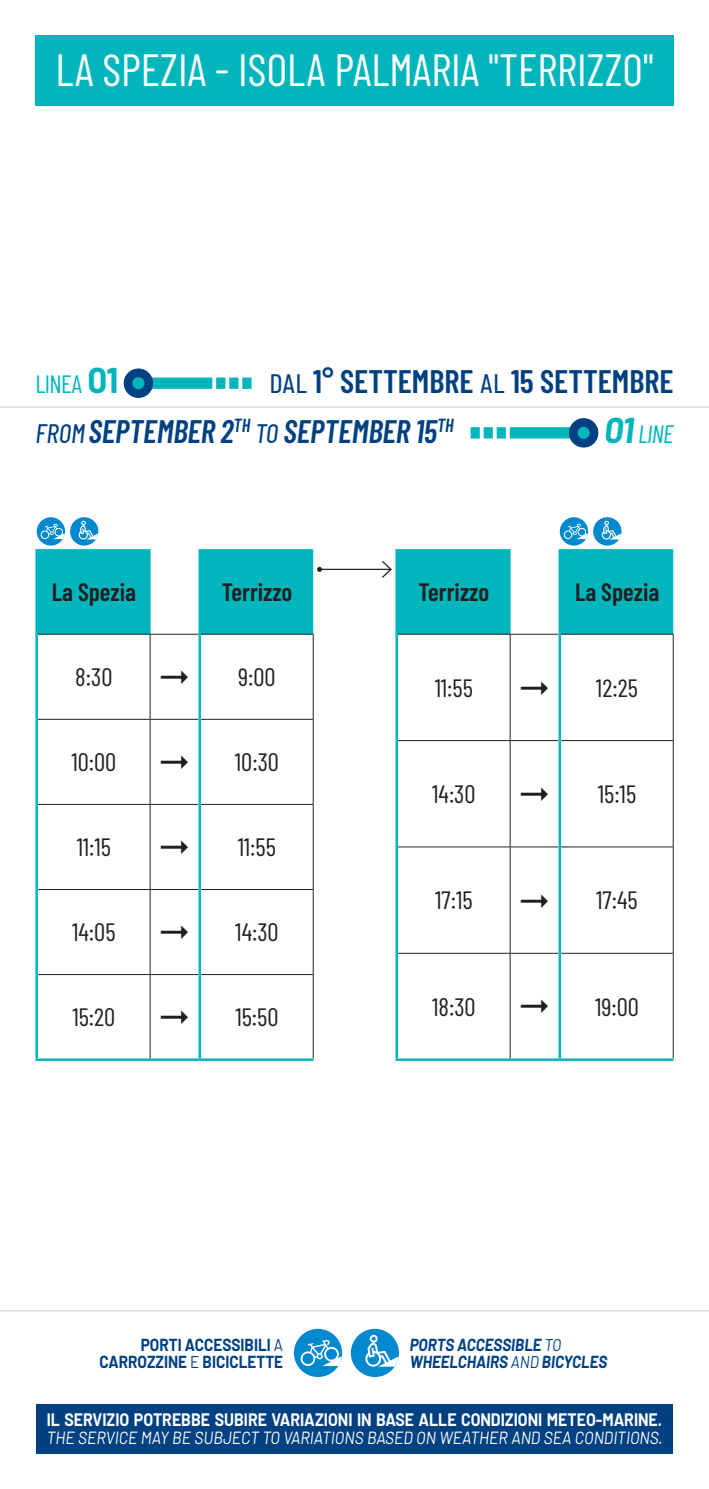
<style>
.page{position:relative;width:709px;height:1489px;background:#fff}
.page>*{position:absolute;margin:0;border:0;box-sizing:border-box;transform-origin:0 0}
.t1{font:45px "Barlow Condensed";color:#fff}
.t2{font:italic 600 32.5px "Barlow Condensed";color:#014081}
.t3{font:600 32.5px "Barlow Condensed";color:#014081}
.t4{font:25px "Barlow Condensed";color:#231f20}
.t5{font:600 25px "Barlow Condensed";color:#231f20}
.t6{font:25px "Barlow Condensed";letter-spacing:-.025em;color:#00b6bc}
.t7{font:italic 25px "Barlow Condensed";color:#00b6bc}
.t8{font:700 17.5px "Barlow";color:#fff;scale:.9 1}
.t9{font:italic 17.5px "Barlow";color:#fff;scale:.9 1}
.t10{font:italic 700 17px "Barlow";color:#014081;scale:.9 1}
.t11{font:700 17px "Barlow";color:#014081;scale:.9 1}
.s1{font-family:"Barlow";font-weight:700;font-size:35px}
.s2{font-weight:400}
.s3{font-family:"Barlow Condensed"}
</style>
<div class="page">
<div style="left:35px;top:35px;width:638px;height:71px;background:#00b6bc"></div>
<div style="left:36px;top:1403px;width:636px;height:50px;background:#014081"></div>
<div style="left:351px;top:1328px;width:48px;height:48px;background:#0089cf;border-radius:50%"></div>
<svg style="left:365px;top:1334px;width:34px;height:33px"></svg>
<div style="left:294px;top:1328px;width:48px;height:48px;background:#0089cf;border-radius:50%"></div>
<svg style="left:300px;top:1339px;width:42px;height:27px"></svg>
<hr style="left:0;top:1310px;width:709px;height:1px;background:#c7c8ca">
<hr style="left:0;top:406px;width:709px;height:1px;background:#c7c8ca">
<div style="left:138px;top:377px;width:74px;height:12px;background:#00b6bc"></div>
<svg style="left:123px;top:368px;width:39px;height:30px"></svg>
<div style="left:216px;top:377px;width:9px;height:12px;background:#00b6bc"></div>
<div style="left:229px;top:377px;width:9px;height:12px;background:#00b6bc"></div>
<div style="left:242px;top:377px;width:9px;height:12px;background:#00b6bc"></div>
<div style="left:510px;top:427px;width:73px;height:11px;background:#00b6bc"></div>
<svg style="left:560px;top:418px;width:39px;height:30px"></svg>
<div style="left:496px;top:427px;width:10px;height:11px;background:#00b6bc"></div>
<div style="left:483px;top:427px;width:10px;height:11px;background:#00b6bc"></div>
<div style="left:470px;top:427px;width:10px;height:11px;background:#00b6bc"></div>
<hr style="left:509px;top:634px;width:1px;height:106px;background:#231f20">
<hr style="left:672px;top:634px;width:1px;height:106px;background:#231f20">
<hr style="left:510px;top:740px;width:48px;height:1px;background:#231f20">
<hr style="left:509px;top:741px;width:1px;height:105px;background:#231f20">
<hr style="left:672px;top:741px;width:1px;height:105px;background:#231f20">
<hr style="left:510px;top:846px;width:48px;height:1px;background:#231f20">
<hr style="left:509px;top:847px;width:1px;height:105px;background:#231f20">
<hr style="left:672px;top:847px;width:1px;height:105px;background:#231f20">
<hr style="left:510px;top:952px;width:48px;height:1px;background:#231f20">
<hr style="left:509px;top:953px;width:1px;height:105px;background:#231f20">
<hr style="left:672px;top:953px;width:1px;height:105px;background:#231f20">
<hr style="left:398px;top:740px;width:112px;height:1px;background:#231f20">
<hr style="left:561px;top:740px;width:112px;height:1px;background:#231f20">
<hr style="left:398px;top:846px;width:112px;height:1px;background:#231f20">
<hr style="left:561px;top:846px;width:112px;height:1px;background:#231f20">
<hr style="left:398px;top:952px;width:112px;height:1px;background:#231f20">
<hr style="left:561px;top:952px;width:112px;height:1px;background:#231f20">
<hr style="left:395px;top:634px;width:3px;height:106px;background:#00b6bc">
<hr style="left:558px;top:634px;width:3px;height:106px;background:#00b6bc">
<hr style="left:395px;top:740px;width:3px;height:106px;background:#00b6bc">
<hr style="left:558px;top:740px;width:3px;height:106px;background:#00b6bc">
<hr style="left:395px;top:846px;width:3px;height:107px;background:#00b6bc">
<hr style="left:558px;top:846px;width:3px;height:107px;background:#00b6bc">
<hr style="left:395px;top:953px;width:3px;height:105px;background:#00b6bc">
<hr style="left:558px;top:953px;width:3px;height:105px;background:#00b6bc">
<hr style="left:395px;top:1058px;width:115px;height:2px;background:#00b6bc">
<hr style="left:510px;top:1058px;width:50px;height:2px;background:#00b6bc">
<hr style="left:560px;top:1058px;width:113px;height:2px;background:#00b6bc">
<div style="left:560px;top:517px;width:28px;height:28px;background:#0089cf;border-radius:50%"></div>
<svg style="left:563px;top:523px;width:25px;height:16px"></svg>
<div style="left:593px;top:517px;width:28px;height:28px;background:#0089cf;border-radius:50%"></div>
<svg style="left:601px;top:520px;width:20px;height:20px"></svg>
<hr style="left:150px;top:634px;width:1px;height:85px;background:#231f20">
<hr style="left:313px;top:634px;width:1px;height:85px;background:#231f20">
<hr style="left:150px;top:719px;width:48px;height:1px;background:#231f20">
<hr style="left:150px;top:719px;width:1px;height:85px;background:#231f20">
<hr style="left:313px;top:719px;width:1px;height:85px;background:#231f20">
<hr style="left:150px;top:804px;width:48px;height:1px;background:#231f20">
<hr style="left:150px;top:804px;width:1px;height:85px;background:#231f20">
<hr style="left:313px;top:804px;width:1px;height:85px;background:#231f20">
<hr style="left:150px;top:889px;width:48px;height:1px;background:#231f20">
<hr style="left:150px;top:889px;width:1px;height:85px;background:#231f20">
<hr style="left:313px;top:889px;width:1px;height:85px;background:#231f20">
<hr style="left:150px;top:974px;width:48px;height:1px;background:#231f20">
<hr style="left:150px;top:974px;width:1px;height:84px;background:#231f20">
<hr style="left:313px;top:974px;width:1px;height:84px;background:#231f20">
<hr style="left:201px;top:719px;width:112px;height:1px;background:#231f20">
<hr style="left:201px;top:804px;width:112px;height:1px;background:#231f20">
<hr style="left:201px;top:889px;width:112px;height:1px;background:#231f20">
<hr style="left:201px;top:974px;width:112px;height:1px;background:#231f20">
<hr style="left:38px;top:719px;width:112px;height:1px;background:#231f20">
<hr style="left:38px;top:804px;width:112px;height:1px;background:#231f20">
<hr style="left:38px;top:889px;width:112px;height:1px;background:#231f20">
<hr style="left:38px;top:974px;width:112px;height:1px;background:#231f20">
<hr style="left:35px;top:549px;width:3px;height:85px;background:#00b6bc">
<hr style="left:35px;top:634px;width:3px;height:85px;background:#00b6bc">
<hr style="left:35px;top:719px;width:3px;height:85px;background:#00b6bc">
<hr style="left:35px;top:804px;width:3px;height:85px;background:#00b6bc">
<hr style="left:35px;top:889px;width:3px;height:85px;background:#00b6bc">
<hr style="left:198px;top:634px;width:3px;height:85px;background:#00b6bc">
<hr style="left:198px;top:719px;width:3px;height:85px;background:#00b6bc">
<hr style="left:198px;top:804px;width:3px;height:85px;background:#00b6bc">
<hr style="left:198px;top:889px;width:3px;height:85px;background:#00b6bc">
<hr style="left:35px;top:974px;width:3px;height:84px;background:#00b6bc">
<hr style="left:198px;top:974px;width:3px;height:84px;background:#00b6bc">
<hr style="left:35px;top:1058px;width:115px;height:2px;background:#00b6bc">
<hr style="left:150px;top:1058px;width:50px;height:2px;background:#00b6bc">
<hr style="left:200px;top:1058px;width:113px;height:2px;background:#00b6bc">
<div style="left:37px;top:517px;width:28px;height:28px;background:#0089cf;border-radius:50%"></div>
<svg style="left:40px;top:523px;width:25px;height:16px"></svg>
<div style="left:70px;top:517px;width:28px;height:28px;background:#0089cf;border-radius:50%"></div>
<svg style="left:78px;top:520px;width:20px;height:20px"></svg>
<hr style="left:319px;top:568px;width:72px;height:2px;background:#231f20">
<svg style="left:38px;top:549px;width:284px;height:85px"></svg>
<svg style="left:380px;top:549px;width:293px;height:85px"></svg>
<p class="t1" style="left:55px;top:38px;width:599px">LA SPEZIA - ISOLA PALMARIA "TERRIZZO"</p>
<p class="t6" style="left:35px;top:366px;width:85px">LINEA <span class="s1">01</span></p>
<p class="t3" style="left:269px;top:358px;width:405px"><span class="s2">dal</span> 1° SETTEMBRE <span class="s2">al</span> 15 SETTEMBRE</p>
<p class="t2" style="left:35px;top:407px;width:420px"><span class="s2">from</span>SEPTEMBER 2<sup>TH</sup> <span class="s2">to</span> SEPTEMBER 15<sup>TH</sup></p>
<p class="t7" style="left:604px;top:415px;width:71px"><span class="s1">01</span> LINE</p>
<p class="t5" style="left:52px;top:574px;width:86px">La Spezia</p>
<p class="t5" style="left:222px;top:574px;width:72px">Terrizzo</p>
<p class="t4" style="left:75px;top:659px;width:39px">8:30</p>
<p class="t4" style="left:238px;top:659px;width:39px">9:00</p>
<p class="t4" style="left:71px;top:744px;width:46px">10:00</p>
<p class="t4" style="left:235px;top:744px;width:46px">10:30</p>
<p class="t4" style="left:77px;top:829px;width:36px">11:15</p>
<p class="t4" style="left:238px;top:829px;width:40px">11:55</p>
<p class="t4" style="left:72px;top:914px;width:45px">14:05</p>
<p class="t4" style="left:235px;top:914px;width:45px">14:30</p>
<p class="t4" style="left:72px;top:999px;width:45px">15:20</p>
<p class="t4" style="left:235px;top:999px;width:45px">15:50</p>
<p class="t5" style="left:418px;top:574px;width:72px">Terrizzo</p>
<p class="t5" style="left:575px;top:574px;width:86px">La Spezia</p>
<p class="t4" style="left:435px;top:669px;width:40px">11:55</p>
<p class="t4" style="left:596px;top:669px;width:44px">12:25</p>
<p class="t4" style="left:432px;top:776px;width:45px">14:30</p>
<p class="t4" style="left:597px;top:776px;width:40px">15:15</p>
<p class="t4" style="left:435px;top:882px;width:39px">17:15</p>
<p class="t4" style="left:596px;top:882px;width:43px">17:45</p>
<p class="t4" style="left:432px;top:988px;width:45px">18:30</p>
<p class="t4" style="left:595px;top:988px;width:45px">19:00</p>
<p class="t11" style="left:141px;top:1331px;width:160px">PORTI ACCESSIBILI <span class="s2">A</span></p>
<p class="t11" style="left:99px;top:1348px;width:206px">CARROZZINE <span class="s2">E</span> BICICLETTE</p>
<p class="t10" style="left:409px;top:1331px;width:170px">PORTS ACCESSIBLE <span class="s2">TO</span></p>
<p class="t10" style="left:409px;top:1348px;width:221px">WHEELCHAIRS <span class="s2">AND</span> BICYCLES</p>
<p class="t8" style="left:47px;top:1406px;width:685px">IL SERVIZIO POTREBBE SUBIRE VARIAZIONI IN BASE ALLE CONDIZIONI METEO-MARINE.</p>
<p class="t9" style="left:47px;top:1424px;width:685px">THE SERVICE MAY BE SUBJECT TO VARIATIONS BASED ON WEATHER AND SEA CONDITIONS<span class="s3">.</span></p>
</div>
